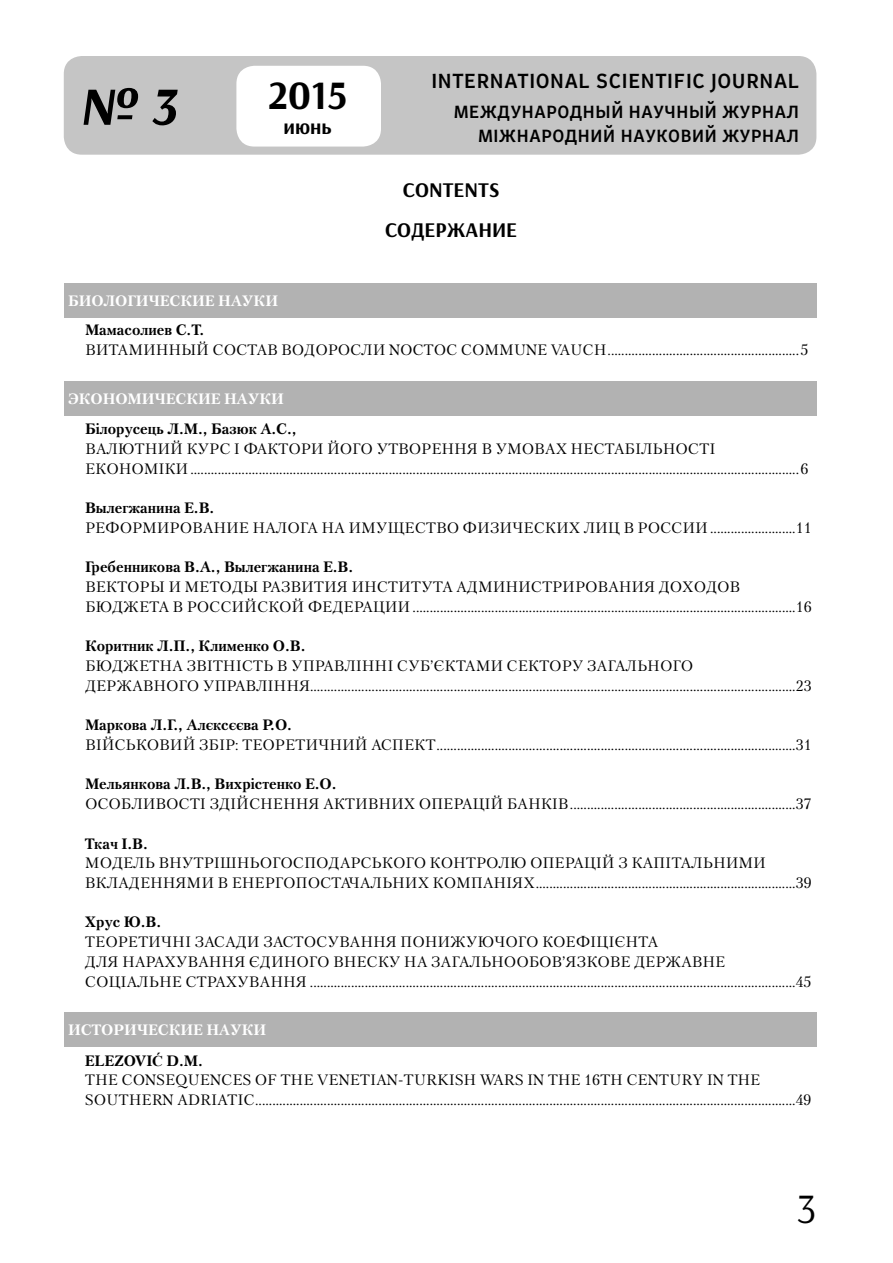
<style>
.page{position:relative;width:893px;height:1263px;background:#fff}
.page>*{position:absolute;margin:0;border:0;box-sizing:border-box;transform-origin:0 0}
.t1{font:italic 700 54px "Arsenal";color:#000}
.t2{font:42px "Arsenal";color:#000}
.t3{font:700 40.5px "Arsenal";color:#000}
.t4{font:500 22.5px "Certa Sans";color:#000}
.t5{font:700 21px/39.5px "Arsenal";color:#000;text-align:center}
.t6{font:500 21px "Certa Sans";letter-spacing:.005em;color:#fff}
.t7{font:500 19.5px/23.4px "Certa Sans";color:#000;text-align:right}
.t8{font:15px/19.8px "Petersburg C";color:#000}
.t9{font:700 15px "Petersburg C";color:#000}
.t10{font:700 15px "Petersburg C";color:#fff}
.s1{font-weight:700}
.s2{font-family:"Times New Roman";font-weight:700}
</style>
<div class="page">
<div style="left:64px;top:56px;width:752px;height:99px;background:#c5c5c5;border-radius:18px"></div>
<div style="left:236px;top:66px;width:145px;height:81px;background:#fff;border-radius:18px"></div>
<div style="left:64px;top:283px;width:752px;height:34px;background:#b2b2b2"></div>
<div style="left:64px;top:381px;width:752px;height:34px;background:#b2b2b2"></div>
<div style="left:64px;top:1013px;width:752px;height:34px;background:#b2b2b2"></div>
<h1 class="t1" style="left:77px;top:73px;width:101px">№ 3</h1>
<h3 class="t3" style="left:268px;top:70px;width:80px">2015</h3>
<h3 class="t5" style="left:284px;top:108px;width:50px">июнь</h3>
<h3 class="t4" style="left:431px;top:67px;width:370px">INTERNATIONAL SCIENTIFIC JOURNAL</h3>
<h3 class="t7" style="left:454px;top:101px;width:347px">МЕЖДУНАРОДНЫЙ НАУЧНЫЙ ЖУРНАЛ<br>МІЖНАРОДНИЙ НАУКОВИЙ ЖУРНАЛ</h3>
<h3 class="t5" style="left:385px;top:171px;width:134px">CONTENTS<br>СОДЕРЖАНИЕ</h3>
<p class="t10" style="left:68px;top:292px;width:211px">БИОЛОГИЧЕСКИЕ НАУКИ</p>
<h3 class="t6" style="left:64px;top:296px;width:136px">СОДЕРЖАНИЕ</h3>
<p class="t9" style="left:85px;top:321px;width:121px">Мамасолиев С.Т.</p>
<p class="t8" style="left:85px;top:340px;width:725px">ВИТАМИННЫЙ СОСТАВ ВОДОРОСЛИ NOCTOC COMMUNE VAUCH........................................................5</p>
<p class="t10" style="left:68px;top:390px;width:217px">ЭКОНОМИЧЕСКИЕ НАУКИ</p>
<p class="t9" style="left:85px;top:420px;width:213px">Білорусець Л.М., Базюк А.С.,</p>
<p class="t8" style="left:85px;top:439px;width:725px">ВАЛЮТНИЙ КУРС І ФАКТОРИ ЙОГО УТВОРЕННЯ В УМОВАХ НЕСТАБІЛЬНОСТІ<br>ЕКОНОМІКИ..................................................................................................................................................................................6</p>
<p class="t9" style="left:85px;top:498px;width:131px">Вылегжанина Е.В.</p>
<p class="t8" style="left:85px;top:517px;width:728px">РЕФОРМИРОВАНИЕ НАЛОГА НА ИМУЩЕСТВО ФИЗИЧЕСКИХ ЛИЦ В РОССИИ .........................11</p>
<p class="t9" style="left:85px;top:558px;width:270px">Гребенникова В.А., Вылегжанина Е.В.</p>
<p class="t8" style="left:85px;top:577px;width:728px">ВЕКТОРЫ И МЕТОДЫ РАЗВИТИЯ ИНСТИТУТА АДМИНИСТРИРОВАНИЯ ДОХОДОВ<br>БЮДЖЕТА В РОССИЙСКОЙ ФЕДЕРАЦИИ ................................................................................................................16</p>
<p class="t9" style="left:85px;top:637px;width:222px">Коритник Л.П., Клименко О.В.</p>
<p class="t8" style="left:85px;top:656px;width:728px">БЮДЖЕТНА ЗВІТНІСТЬ В УПРАВЛІННІ СУБ’ЄКТАМИ СЕКТОРУ ЗАГАЛЬНОГО<br>ДЕРЖАВНОГО УПРАВЛІННЯ..............................................................................................................................................23</p>
<p class="t9" style="left:85px;top:715px;width:208px">Маркова Л.Г., Алєксєєва Р.О.</p>
<p class="t8" style="left:85px;top:734px;width:728px">ВІЙСЬКОВИЙ ЗБІР: ТЕОРЕТИЧНИЙ АСПЕКТ.........................................................................................................31</p>
<p class="t9" style="left:85px;top:775px;width:253px">Мельянкова Л.В., Вихрістенко Е.О.</p>
<p class="t8" style="left:85px;top:794px;width:728px">ОСОБЛИВОСТІ ЗДІЙСНЕННЯ АКТИВНИХ ОПЕРАЦІЙ БАНКІВ..................................................................37</p>
<p class="t9" style="left:85px;top:834px;width:64px">Ткач І.В.</p>
<p class="t8" style="left:85px;top:853px;width:728px">МОДЕЛЬ ВНУТРІШНЬОГОСПОДАРСЬКОГО КОНТРОЛЮ ОПЕРАЦІЙ З КАПІТАЛЬНИМИ<br>ВКЛАДЕННЯМИ В ЕНЕРГОПОСТАЧАЛЬНИХ КОМПАНІЯХ............................................................................39</p>
<p class="t9" style="left:85px;top:913px;width:78px">Хрус Ю.В.</p>
<p class="t8" style="left:85px;top:932px;width:728px">ТЕОРЕТИЧНІ ЗАСАДИ ЗАСТОСУВАННЯ ПОНИЖУЮЧОГО КОЕФІЦІЄНТА<br>ДЛЯ НАРАХУВАННЯ ЄДИНОГО ВНЕСКУ НА ЗАГАЛЬНООБОВ’ЯЗКОВЕ ДЕРЖАВНЕ<br>СОЦІАЛЬНЕ СТРАХУВАННЯ ..............................................................................................................................................45</p>
<p class="t10" style="left:68px;top:1021px;width:200px">ИСТОРИЧЕСКИЕ НАУКИ</p>
<p class="t8" style="left:85px;top:1050px;width:728px"><span class="s1">ELEZOVI</span><span class="s2">Ć</span> <span class="s1">D.M.<br></span>THE CONSEQUENCES OF THE VENETIAN-TURKISH WARS IN THE 16TH CENTURY IN THE<br>SOUTHERN ADRIATIC..............................................................................................................................................................49</p>
<h2 class="t2" style="left:796px;top:1184px;width:21px">3</h2>
</div>
